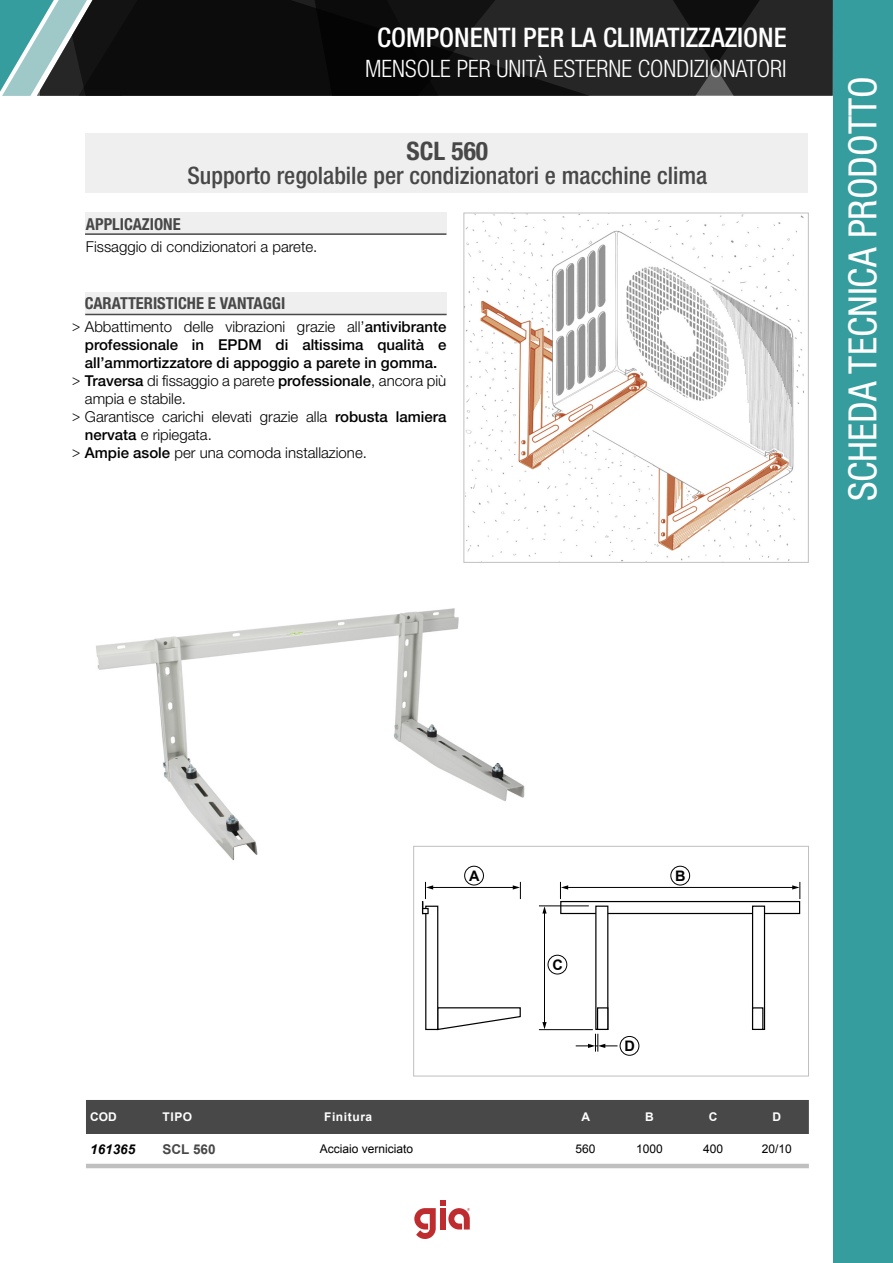
<style>
.page{position:relative;width:893px;height:1263px;background:#fff}
.page>*{position:absolute;margin:0;border:0;box-sizing:border-box;transform-origin:0 0}
.t1{font:condensed 39px "Helvetica Neue LT Std";color:#fff}
.t2{font:500 condensed 27px "Helvetica Neue LT Std";color:#fff}
.t3{font:700 condensed 25.5px "Helvetica Neue LT Std";color:#484848}
.t4{font:500 condensed 24px "Helvetica Neue LT Std";color:#484848}
.t5{font:300 condensed 24px "Helvetica Neue LT Std";color:#fff}
.t6{font:700 condensed 16.5px "Helvetica Neue LT Std";color:#484848}
.Stile_di_paragrafo_1{font:300 15px "Helvetica Neue LT Std";color:#000;scale:.9 1}
.Stile_di_paragrafo_1-2{font:500 15px/18px "Helvetica Neue LT Std";color:#000}
.Stile_di_paragrafo_1-3{font:300 15px "Helvetica Neue LT Std";color:#000}
.t7{font:700 14.55px "Arial";color:#000}
.t8{font:italic 700 13.5px "Arial";color:#000}
.t9{font:700 13.5px "Arial";color:#484848}
.t10{font:12px "Arial";color:#000}
.t11{font:700 12px "Arial";letter-spacing:.05em;color:#fff}
.s1{font-weight:500}
</style>
<div class="page">
<svg style="left:87px;top:0;width:741px;height:96px;fill:#0e0e0e"></svg>
<div style="left:833px;top:0;width:60px;height:1263px;background:#359d9d"></div>
<svg style="left:414px;top:1200px;width:56px;height:39px"></svg>
<svg style="left:0;top:0;width:87px;height:96px"></svg>
<img style="left:96px;top:608px;width:433px;height:273px">
<img style="left:465px;top:215px;width:339px;height:346px">
<div style="left:463px;top:213px;width:346px;height:350px;border:1px solid #c0c0c0"></div>
<div style="left:560px;top:901px;width:240px;height:13px;background:#fff;border:1px solid #000"></div>
<div style="left:595px;top:905px;width:13px;height:125px;background:#fff;border:1px solid #000"></div>
<div style="left:597px;top:1007px;width:11px;height:23px;background:#fff;border:1px solid #000"></div>
<div style="left:752px;top:905px;width:13px;height:125px;background:#fff;border:1px solid #000"></div>
<div style="left:752px;top:1007px;width:11px;height:23px;background:#fff;border:1px solid #000"></div>
<svg style="left:436px;top:1006px;width:85px;height:25px"></svg>
<div style="left:425px;top:906px;width:13px;height:124px;background:#fff;border:1px solid #000"></div>
<hr style="left:539px;top:905px;width:50px;height:1px;background:#000">
<hr style="left:539px;top:1029px;width:54px;height:1px;background:#000">
<hr style="left:544px;top:908px;width:1px;height:116px;background:#000">
<svg style="left:542px;top:1022px;width:5px;height:7px"></svg>
<svg style="left:542px;top:906px;width:5px;height:7px"></svg>
<hr style="left:568px;top:887px;width:226px;height:1px;background:#000">
<svg style="left:560px;top:882px;width:8px;height:17px"></svg>
<svg style="left:792px;top:882px;width:8px;height:17px"></svg>
<div style="left:670px;top:866px;width:20px;height:19px;border:1px solid #000;border-radius:50%"></div>
<hr style="left:432px;top:887px;width:82px;height:1px;background:#000">
<svg style="left:422px;top:882px;width:11px;height:32px"></svg>
<svg style="left:513px;top:882px;width:8px;height:17px"></svg>
<div style="left:464px;top:866px;width:20px;height:19px;border:1px solid #000;border-radius:50%"></div>
<div style="left:548px;top:955px;width:19px;height:19px;border:1px solid #000;border-radius:50%"></div>
<svg style="left:576px;top:1034px;width:41px;height:17px"></svg>
<div style="left:620px;top:1036px;width:19px;height:19px;border:1px solid #000;border-radius:50%"></div>
<div style="left:413px;top:846px;width:396px;height:230px;border:1px solid #c0c0c0"></div>
<div style="left:86px;top:1100px;width:723px;height:34px;background:#484848"></div>
<hr style="left:86px;top:1164px;width:723px;height:4px;background:#c0c0c0">
<div style="left:85px;top:213px;width:362px;height:21px;background:#efefef"></div>
<div style="left:85px;top:292px;width:362px;height:22px;background:#efefef"></div>
<div style="left:85px;top:134px;width:723px;height:59px;background:#efefef"></div>
<hr style="left:85px;top:314px;width:362px;height:1px;background:#484848">
<hr style="left:85px;top:233px;width:361px;height:2px;background:#484848">
<p class="t2" style="left:377px;top:21px;width:411px">COMPONENTI PER LA CLIMATIZZAZIONE</p>
<p class="t5" style="left:365px;top:55px;width:423px">MENSOLE PER UNITÀ ESTERNE CONDIZIONATORI</p>
<p class="t3" style="left:407px;top:135px;width:83px">SCL 560</p>
<p class="t4" style="left:187px;top:161px;width:521px">Supporto regolabile per condizionatori e macchine clima</p>
<p class="t6" style="left:86px;top:214px;width:96px">APPLICAZIONE</p>
<p class="Stile_di_paragrafo_1-3" style="left:86px;top:238px;width:233px">Fissaggio di condizionatori a parete.</p>
<p class="t6" style="left:85px;top:294px;width:202px">CARATTERISTICHE E VANTAGGI</p>
<p class="Stile_di_paragrafo_1-2" style="left:85px;top:335px;width:363px">professionale in EPDM di altissima qualità e all’ammortizzatore di appoggio a parete in gomma.</p>
<p class="Stile_di_paragrafo_1-3" style="left:85px;top:389px;width:103px">ampia e stabile.</p>
<p class="Stile_di_paragrafo_1-3" style="left:85px;top:425px;width:129px"><span class="s1">nervata</span> e ripiegata.</p>
<p class="Stile_di_paragrafo_1" style="left:72px;top:317px;width:417px">&gt; Abbattimento delle vibrazioni grazie all’<span class="s1">antivibrante</span></p>
<p class="Stile_di_paragrafo_1" style="left:72px;top:371px;width:417px">&gt; <span class="s1">Traversa</span> di fissaggio a parete <span class="s1">professionale</span>, ancora più</p>
<p class="Stile_di_paragrafo_1" style="left:72px;top:407px;width:417px">&gt; Garantisce carichi elevati grazie alla <span class="s1">robusta lamiera</span></p>
<p class="Stile_di_paragrafo_1" style="left:72px;top:443px;width:329px">&gt; <span class="s1">Ampie asole</span> per una comoda installazione.</p>
<p class="t1" style="left:840px;top:501px;width:426px;rotate:-90deg">SCHEDA TECNICA PRODOTTO</p>
<p class="t7" style="left:469px;top:866px;width:12px">A</p>
<p class="t7" style="left:675px;top:866px;width:12px">B</p>
<p class="t7" style="left:552px;top:955px;width:12px">C</p>
<p class="t7" style="left:625px;top:1036px;width:12px">D</p>
<p class="t11" style="left:90px;top:1109px;width:28px">COD</p>
<p class="t11" style="left:163px;top:1109px;width:31px">TIPO</p>
<p class="t11" style="left:324px;top:1109px;width:50px">Finitura</p>
<p class="t11" style="left:581px;top:1109px;width:10px">A</p>
<p class="t11" style="left:645px;top:1109px;width:10px">B</p>
<p class="t11" style="left:709px;top:1109px;width:10px">C</p>
<p class="t11" style="left:773px;top:1109px;width:10px">D</p>
<p class="t8" style="left:90px;top:1140px;width:47px">161365</p>
<p class="t9" style="left:163px;top:1140px;width:55px">SCL 560</p>
<p class="t10" style="left:320px;top:1141px;width:95px">Acciaio verniciato</p>
<p class="t10" style="left:576px;top:1141px;width:22px">560</p>
<p class="t10" style="left:636px;top:1141px;width:28px">1000</p>
<p class="t10" style="left:703px;top:1141px;width:22px">400</p>
<p class="t10" style="left:762px;top:1141px;width:32px">20/10</p>
</div>
